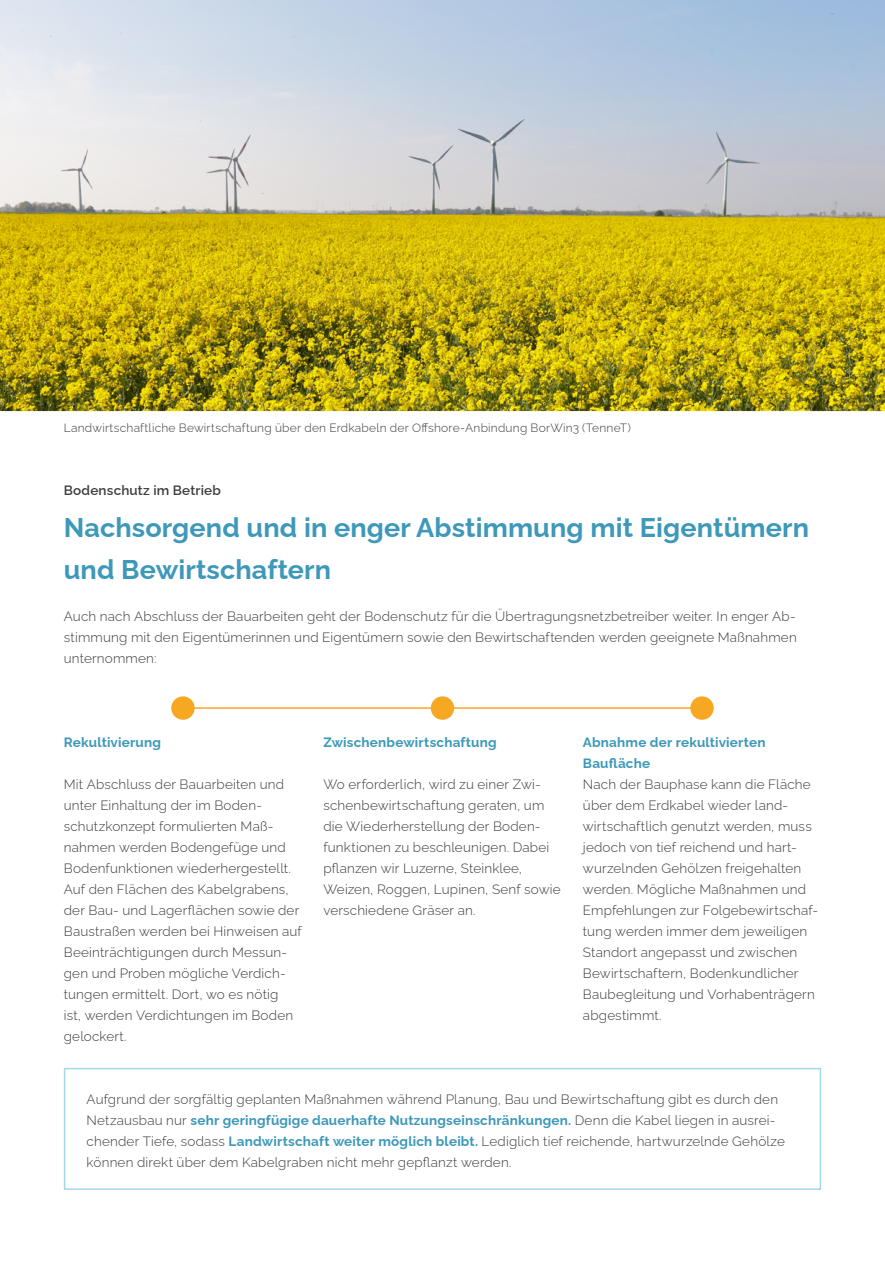
<style>
.page{position:relative;width:885px;height:1263px;background:#fff}
.page>*{position:absolute;margin:0;border:0;box-sizing:border-box;transform-origin:0 0}
.t1{font:700 27px/42px "Raleway";letter-spacing:.005em;color:#3d98b9}
.t2{font:300 13.5px/21px "Raleway";letter-spacing:.015em;color:#3c3c3b}
.t3{font:700 13.5px/21px "Raleway";letter-spacing:.015em;color:#3d98b9}
.t4{font:600 13.5px "Raleway";letter-spacing:.015em;color:#3c3c3b}
.t5{font:300 12px "Raleway";letter-spacing:.015em;color:#3c3c3b}
.s1{font-weight:700;color:#3d98b9}
</style>
<div class="page">
<img style="left:0;top:0;width:884px;height:411px">
<div style="left:64px;top:1068px;width:757px;height:122px;border:2px solid #a3d8e7"></div>
<div style="left:171px;top:696px;width:24px;height:24px;background:#f7a823;border-radius:50%"></div>
<div style="left:431px;top:696px;width:23px;height:24px;background:#f7a823;border-radius:50%"></div>
<div style="left:690px;top:696px;width:23px;height:24px;background:#f7a823;border-radius:50%"></div>
<hr style="left:183px;top:707px;width:519px;height:2px;background:#f7a823">
<p class="t5" style="left:64px;top:418px;width:568px">Landwirtschaftliche Bewirtschaftung über den Erdkabeln der Offshore-Anbindung BorWin3 (TenneT)</p>
<p class="t4" style="left:64px;top:480px;width:159px">Bodenschutz im Betrieb</p>
<h1 class="t1" style="left:64px;top:504px;width:746px">Nachsorgend und in enger Abstimmung mit Eigentümern und Bewirtschaftern</h1>
<p class="t2" style="left:64px;top:604px;width:734px;text-align:justify">Auch nach Abschluss der Bauarbeiten geht der Bodenschutz für die Übertragungsnetzbetreiber weiter. In enger Ab&shy;stimmung mit den Eigentümerinnen und Eigentümern sowie den Bewirtschaftenden werden geeignete Maßnahmen unternommen:</p>
<p class="t3" style="left:64px;top:730px;width:99px">Rekultivierung</p>
<p class="t2" style="left:64px;top:772px;width:239px">Mit Abschluss der Bauarbeiten und unter Einhaltung der im Boden&shy;schutzkonzept formulierten Maß&shy;nahmen werden Bodengefüge und<br>Bodenfunktionen wiederhergestellt.<br>Auf den Flächen des Kabelgrabens, der Bau- und Lagerflächen sowie der<br>Baustraßen werden bei Hinweisen auf<br>Beeinträchtigungen durch Messun&shy;gen und Proben mögliche Verdich&shy;tungen ermittelt. Dort, wo es nötig<br>ist, werden Verdichtungen im Boden gelockert.</p>
<p class="t3" style="left:323px;top:731px;width:175px">Zwischenbewirtschaftung</p>
<p class="t2" style="left:323px;top:772px;width:239px">Wo erforderlich, wird zu einer Zwi&shy;schenbewirtschaftung geraten, um die Wiederherstellung der Boden&shy;funktionen zu beschleunigen. Dabei pflanzen wir Luzerne, Steinklee, Weizen, Roggen, Lupinen, Senf sowie verschiedene Gräser an.</p>
<p class="t3" style="left:583px;top:731px;width:184px">Abnahme der rekultivierten<br>Baufläche</p>
<p class="t2" style="left:583px;top:772px;width:237px">Nach der Bauphase kann die Fläche über dem Erdkabel wieder land&shy;wirtschaftlich genutzt werden, muss jedoch von tief reichend und hart&shy;wurzelnden Gehölzen freigehalten werden. Mögliche Maßnahmen und<br>Empfehlungen zur Folgebewirtschaf&shy;tung werden immer dem jeweiligen<br>Standort angepasst und zwischen<br>Bewirtschaftern, Bodenkundlicher<br>Baubegleitung und Vorhabenträgern abgestimmt.</p>
<p class="t2" style="left:87px;top:1087px;width:699px">Aufgrund der sorgfältig geplanten Maßnahmen während Planung, Bau und Bewirtschaftung gibt es durch den Netzausbau nur <span class="s1">sehr geringfügige dauerhafte Nutzungseinschränkungen.</span> Denn die Kabel liegen in ausrei&shy;chender Tiefe, sodass <span class="s1">Landwirtschaft weiter möglich bleibt.</span> Lediglich tief reichende, hartwurzelnde Gehölze können direkt über dem Kabelgraben nicht mehr gepflanzt werden.</p>
</div>
